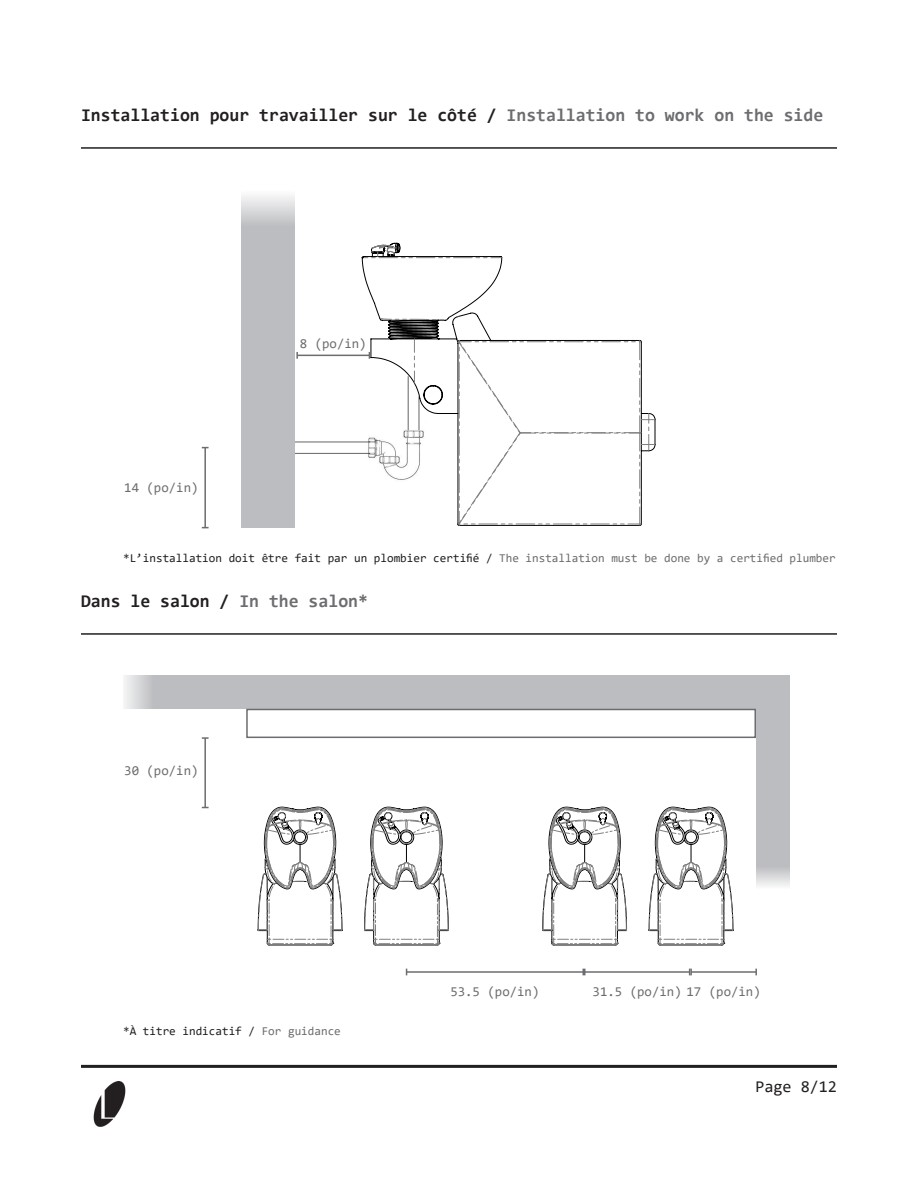
<style>
.page{position:relative;width:918px;height:1188px;background:#fff}
.page>*{position:absolute;margin:0;border:0;box-sizing:border-box;transform-origin:0 0}
.t1{font:700 18px "Consolas";color:#231f20}
.t2{font:16.5px "Consolas";color:#231f20}
.t3{font:13.5px "Consolas";color:#6c6d70}
.t4{font:12px "Consolas";color:#231f20}
.s1{color:#6c6d70}
</style>
<div class="page">
<hr style="left:81px;top:1065px;width:756px;height:3px;background:#231f20">
<img style="left:93px;top:1082px;width:33px;height:45px">
<hr style="left:81px;top:633px;width:756px;height:2px;background:#231f20">
<div style="left:123px;top:675px;width:642px;height:34px;background:#bcbdc0"></div>
<div style="left:756px;top:675px;width:34px;height:214px;background:#bcbdc0"></div>
<hr style="left:204px;top:738px;width:2px;height:70px;background:#6c6d70">
<svg style="left:202px;top:737px;width:7px;height:2px"></svg>
<hr style="left:585px;top:971px;width:105px;height:2px;background:#6c6d70">
<hr style="left:691px;top:971px;width:65px;height:2px;background:#6c6d70">
<svg style="left:689px;top:969px;width:3px;height:6px"></svg>
<svg style="left:755px;top:969px;width:2px;height:6px"></svg>
<div style="left:246px;top:709px;width:510px;height:29px;border:2px solid #6c6d70"></div>
<hr style="left:882px;top:796px;width:1px;height:159px;background:#c0c0c0">
<hr style="left:246px;top:796px;width:1px;height:159px;background:#c0c0c0">
<hr style="left:246px;top:796px;width:107px;height:1px;background:#c0c0c0">
<hr style="left:890px;top:796px;width:1px;height:159px;background:#c0c0c0">
<hr style="left:246px;top:1187px;width:107px;height:1px;background:#c0c0c0">
<svg style="left:258px;top:807px;width:85px;height:139px"></svg>
<hr style="left:407px;top:971px;width:176px;height:2px;background:#6c6d70">
<svg style="left:583px;top:969px;width:3px;height:6px"></svg>
<hr style="left:81px;top:147px;width:756px;height:2px;background:#231f20">
<hr style="left:355px;top:578px;width:322px;height:1px;background:#c0c0c0">
<hr style="left:917px;top:223px;width:1px;height:304px;background:#c0c0c0">
<hr style="left:355px;top:223px;width:322px;height:1px;background:#c0c0c0">
<hr style="left:355px;top:223px;width:1px;height:304px;background:#c0c0c0">
<hr style="left:355px;top:592px;width:322px;height:1px;background:#c0c0c0">
<svg style="left:361px;top:242px;width:295px;height:205px"></svg>
<svg style="left:379px;top:318px;width:69px;height:2px"></svg>
<svg style="left:362px;top:245px;width:140px;height:13px"></svg>
<svg style="left:414px;top:339px;width:1px;height:44px"></svg>
<svg style="left:457px;top:340px;width:198px;height:186px"></svg>
<div style="left:241px;top:190px;width:54px;height:337px;background:#bcbdc0"></div>
<img style="left:359px;top:416px;width:81px;height:64px">
<hr style="left:295px;top:453px;width:75px;height:1px;background:#231f20">
<hr style="left:295px;top:442px;width:75px;height:1px;background:#231f20">
<hr style="left:204px;top:448px;width:2px;height:80px;background:#6c6d70">
<hr style="left:297px;top:355px;width:72px;height:1px;background:#6c6d70">
<svg style="left:296px;top:352px;width:2px;height:7px"></svg>
<hr style="left:419px;top:396px;width:1px;height:34px;background:#231f20">
<hr style="left:408px;top:376px;width:1px;height:54px;background:#231f20">
<hr style="left:353px;top:796px;width:1px;height:159px;background:#c0c0c0">
<hr style="left:353px;top:796px;width:106px;height:1px;background:#c0c0c0">
<hr style="left:353px;top:1187px;width:106px;height:1px;background:#c0c0c0">
<svg style="left:364px;top:807px;width:85px;height:139px"></svg>
<hr style="left:531px;top:796px;width:1px;height:159px;background:#c0c0c0">
<hr style="left:531px;top:796px;width:106px;height:1px;background:#c0c0c0">
<hr style="left:531px;top:1187px;width:106px;height:1px;background:#c0c0c0">
<svg style="left:542px;top:807px;width:85px;height:139px"></svg>
<hr style="left:637px;top:796px;width:1px;height:159px;background:#c0c0c0">
<hr style="left:637px;top:796px;width:107px;height:1px;background:#c0c0c0">
<hr style="left:917px;top:796px;width:1px;height:159px;background:#c0c0c0">
<hr style="left:637px;top:1187px;width:107px;height:1px;background:#c0c0c0">
<svg style="left:649px;top:807px;width:85px;height:139px"></svg>
<p class="t1" style="left:81px;top:104px;width:744px">Installation pour travailler sur le côté / <span class="s1">Installation to work on the side</span></p>
<p class="t3" style="left:124px;top:478px;width:76px">14 (po/in)</p>
<p class="t3" style="left:300px;top:335px;width:68px">8 (po/in)</p>
<p class="t4" style="left:123px;top:550px;width:714px">*L’installation doit être fait par un plombier certifié / <span class="s1">The installation must be done by a certified plumber</span></p>
<p class="t1" style="left:81px;top:590px;width:289px">Dans le salon / <span class="s1">In the salon*</span></p>
<p class="t3" style="left:124px;top:762px;width:76px">30 (po/in)</p>
<p class="t4" style="left:123px;top:1023px;width:219px">*À titre indicatif / <span class="s1">For guidance</span></p>
<p class="t3" style="left:450px;top:982px;width:91px">53.5 (po/in)</p>
<p class="t3" style="left:593px;top:982px;width:170px">31.5 (po/in) 17 (po/in)</p>
<p class="t2" style="left:755px;top:1075px;width:83px">Page 8/12</p>
</div>
